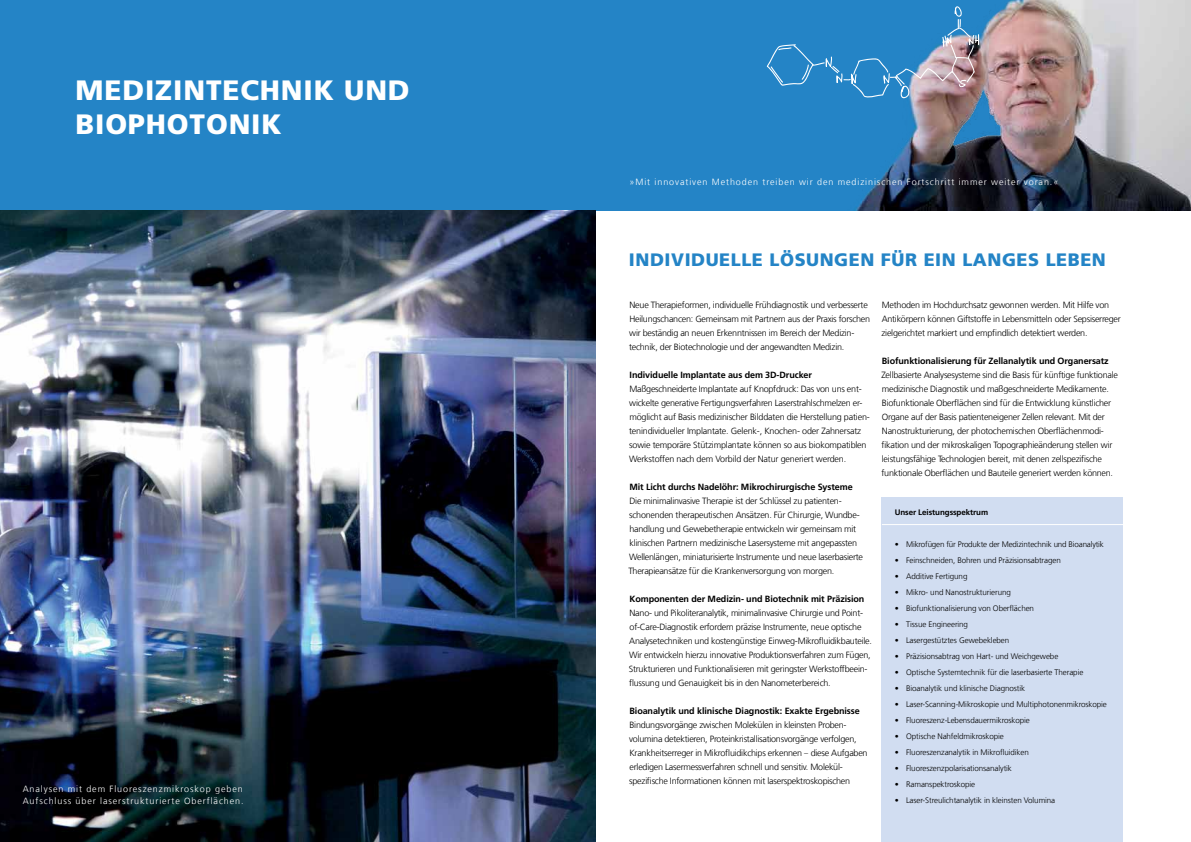
<style>
.page{position:relative;width:1191px;height:842px;background:#fff}
.page>*{position:absolute;margin:0;border:0;box-sizing:border-box;transform-origin:0 0}
.t1{font:900 28px/34px "Frutiger LT Com";letter-spacing:.03em;color:#fff}
.t2{font:900 18px "Frutiger LT Com";letter-spacing:.03em;color:#2484c6}
.t3{font:300 9px/14px "Frutiger LT Com";letter-spacing:-.025em;color:#000}
.t4{font:700 9px "Frutiger LT Com";letter-spacing:-.01em;color:#000}
.t5{font:300 9px/12px "Frutiger LT Com";letter-spacing:.1em;color:#fff}
.t6{font:300 8px "Frutiger LT Com";letter-spacing:-.01em;color:#000}
.t7{font:700 8px "Frutiger LT Com";letter-spacing:-.01em;color:#000}
.s1{font-style:italic;font-size:8px}
</style>
<div class="page">
<div style="left:0;top:0;width:1191px;height:210px;background:#2484c6"></div>
<img style="left:856px;top:0;width:335px;height:210px">
<img style="left:0;top:210px;width:595px;height:632px">
<svg style="left:766px;top:6px;width:213px;height:94px"></svg>
<div style="left:882px;top:498px;width:241px;height:344px;background:#d1ddf1"></div>
<hr style="left:882px;top:524px;width:247px;height:1px;background:#fff">
<h1 class="t1" style="left:76px;top:74px;width:336px">MEDIZINTECHNIK UND<br>BIOPHOTONIK</h1>
<p class="t5" style="left:23px;top:783px;width:222px">Analysen mit dem Fluoreszenzmikroskop geben<br>Aufschluss über laserstrukturierte Oberflächen.</p>
<p class="t5" style="left:629px;top:176px;width:430px">»Mit innovativen Methoden treiben wir den medizinischen Fortschritt immer weiter voran.«</p>
<h2 class="t2" style="left:629px;top:249px;width:478px">INDIVIDUELLE LÖSUNGEN FÜR EIN LANGES LEBEN</h2>
<p class="t3" style="left:629px;top:298px;width:242px">Neue Therapieformen, individuelle Frühdiagnostik und verbesserte Heilungschancen: Gemeinsam mit Partnern aus der Praxis forschen wir beständig an neuen Erkenntnissen im Bereich der Medizin&shy;technik, der Biotechnologie und der angewandten Medizin.</p>
<p class="t4" style="left:629px;top:370px;width:184px">Individuelle Implantate aus dem 3D-Drucker</p>
<p class="t3" style="left:629px;top:382px;width:242px">Maßgeschneiderte Implantate auf Knopfdruck: Das von uns ent&shy;wickelte generative Fertigungsverfahren Laserstrahlschmelzen er&shy;möglicht auf Basis medizinischer Bilddaten die Herstellung patien&shy;tenindividueller Implantate. Gelenk-, Knochen- oder Zahnersatz sowie temporäre Stützimplantate können so aus biokompatiblen Werkstoffen nach dem Vorbild der Natur generiert werden.</p>
<p class="t4" style="left:629px;top:482px;width:225px">Mit Licht durchs Nadelöhr: Mikrochirurgische Systeme</p>
<p class="t3" style="left:628px;top:494px;width:236px">Die minimalinvasive Therapie ist der Schlüssel zu patienten&shy;schonenden therapeutischen Ansätzen. Für Chirurgie, Wundbe&shy;handlung und Gewebetherapie entwickeln wir gemeinsam mit klinischen Partnern medizinische Lasersysteme mit angepassten Wellenlängen, miniaturisierte Instrumente und neue laserbasierte Therapieansätze für die Krankenversorgung von morgen.</p>
<p class="t4" style="left:629px;top:594px;width:236px">Komponenten der Medizin- und Biotechnik mit Präzision</p>
<p class="t3" style="left:629px;top:606px;width:245px">Nano- und Pikoliteranalytik, minimalinvasive Chirurgie und Point&shy;of-Care-Diagnostik erfordern präzise Instrumente, neue optische Analysetechniken und kostengünstige Einweg-Mikrofluidikbauteile.<br>Wir entwickeln hierzu innovative Produktionsverfahren zum Fügen, Strukturieren und Funktionalisieren mit geringster Werkstoffbeein&shy;flussung und Genauigkeit bis in den Nanometerbereich.</p>
<p class="t4" style="left:629px;top:706px;width:232px">Bioanalytik und klinische Diagnostik: Exakte Ergebnisse</p>
<p class="t3" style="left:629px;top:718px;width:240px">Bindungsvorgänge zwischen Molekülen in kleinsten Proben&shy;volumina detektieren, Proteinkristallisationsvorgänge verfolgen, Krankheitserreger in Mikrofluidikchips erkennen <span class="s1">–</span> diese Aufgaben erledigen Lasermessverfahren schnell und sensitiv. Molekül&shy;spezifische Informationen können mit laserspektroskopischen</p>
<p class="t3" style="left:881px;top:298px;width:241px">Methoden im Hochdurchsatz gewonnen werden. Mit Hilfe von<br>Antikörpern können Giftstoffe in Lebensmitteln oder Sepsiserreger zielgerichtet markiert und empfindlich detektiert werden.</p>
<p class="t4" style="left:882px;top:356px;width:228px">Biofunktionalisierung für Zellanalytik und Organersatz</p>
<p class="t3" style="left:881px;top:368px;width:238px">Zellbasierte Analysesysteme sind die Basis für künftige funktionale medizinische Diagnostik und maßgeschneiderte Medikamente.<br>Biofunktionale Oberflächen sind für die Entwicklung künstlicher Organe auf der Basis patienteneigener Zellen relevant. Mit der Nanostrukturierung, der photochemischen Oberflächenmodi&shy;fikation und der mikroskaligen Topographieänderung stellen wir leistungsfähige Technologien bereit, mit denen zellspezifische funktionale Oberflächen und Bauteile generiert werden können.</p>
<p class="t7" style="left:894px;top:508px;width:95px">Unser Leistungsspektrum</p>
<p class="t6" style="left:894px;top:540px;width:211px">• Mikrofügen für Produkte der Medizintechnik und Bioanalytik</p>
<p class="t6" style="left:894px;top:556px;width:168px">• Feinschneiden, Bohren und Präzisionsabtragen</p>
<p class="t6" style="left:894px;top:572px;width:74px">• Additive Fertigung</p>
<p class="t6" style="left:894px;top:588px;width:118px">• Mikro- und Nanostrukturierung</p>
<p class="t6" style="left:894px;top:604px;width:141px">• Biofunktionalisierung von Oberflächen</p>
<p class="t6" style="left:894px;top:620px;width:75px">• Tissue Engineering</p>
<p class="t6" style="left:894px;top:636px;width:116px">• Lasergestütztes Gewebekleben</p>
<p class="t6" style="left:894px;top:652px;width:165px">• Präzisionsabtrag von Hart- und Weichgewebe</p>
<p class="t6" style="left:894px;top:668px;width:190px">• Optische Systemtechnik für die laserbasierte Therapie</p>
<p class="t6" style="left:894px;top:684px;width:132px">• Bioanalytik und klinische Diagnostik</p>
<p class="t6" style="left:894px;top:700px;width:214px">• Laser-Scanning-Mikroskopie und Multiphotonenmikroskopie</p>
<p class="t6" style="left:894px;top:716px;width:137px">• Fluoreszenz-Lebensdauermikroskopie</p>
<p class="t6" style="left:894px;top:732px;width:111px">• Optische Nahfeldmikroskopie</p>
<p class="t6" style="left:894px;top:748px;width:136px">• Fluoreszenzanalytik in Mikrofluidiken</p>
<p class="t6" style="left:894px;top:764px;width:119px">• Fluoreszenzpolarisationsanalytik</p>
<p class="t6" style="left:894px;top:780px;width:82px">• Ramanspektroskopie</p>
<p class="t6" style="left:894px;top:796px;width:162px">• Laser-Streulichtanalytik in kleinsten Volumina</p>
</div>
